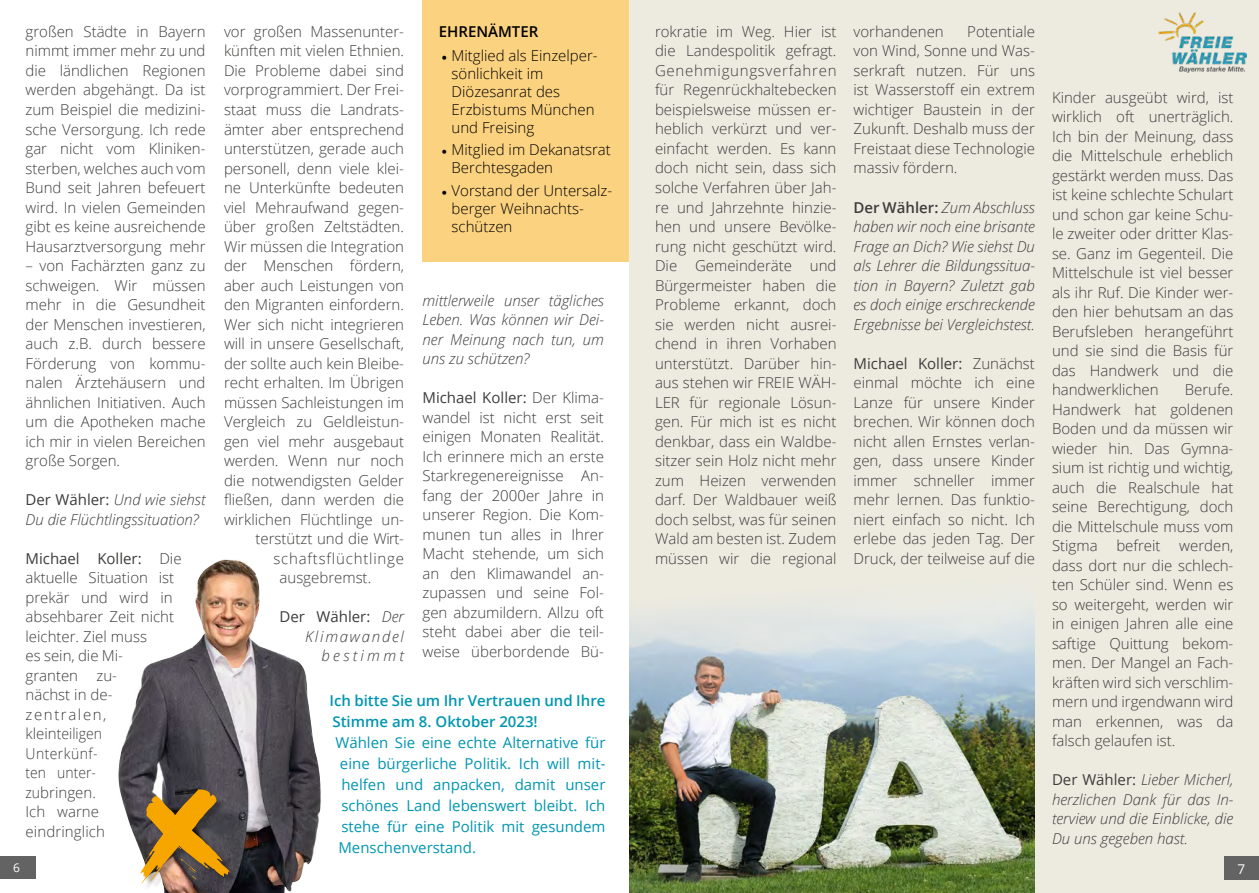
<style>
.page{position:relative;width:1259px;height:893px;background:#fff}
.page>*{position:absolute;margin:0;border:0;box-sizing:border-box;transform-origin:0 0}
.t1{font:300 15px/19.5px "Open Sans";color:#3c3c3b;text-align:justify}
.t2{font:italic 300 15px/19.5px "Open Sans";color:#3c3c3b;text-align:justify}
.t3{font:15px/21px "Open Sans";color:#0096b0;text-align:justify}
.t4{font:300 15px/18px "Open Sans";color:#000}
.t5{font:600 15px/21px "Open Sans";color:#0096b0}
.t6{font:italic 300 15px/19.5px "Open Sans";letter-spacing:.115em;color:#3c3c3b;text-align:right}
.t7{font:300 15px "Open Sans";letter-spacing:.055em;color:#3c3c3b}
.t8{font:600 15px "Open Sans";color:#000}
.t9{font:13.5px "Open Sans";color:#fff}
.t10{font:12px "Open Sans";color:#fff}
.s1{font-weight:400;font-style:normal}
.s2{font-weight:400}
.s3{font-family:"Minion Pro";font-weight:400}
.s4{font-weight:600;font-style:normal}
</style>
<div class="page">
<svg style="left:0;top:856px;width:36px;height:23px"></svg>
<div style="left:629px;top:0;width:630px;height:893px;background:#edebe0"></div>
<img style="left:629px;top:612px;width:406px;height:281px">
<div style="left:422px;top:0;width:207px;height:261px;background:#fbd280"></div>
<img style="left:118px;top:559px;width:203px;height:334px">
<img style="left:1159px;top:13px;width:87px;height:59px">
<div style="left:1224px;top:856px;width:35px;height:24px;background:#646363"></div>
<div style="left:142px;top:790px;width:96px;height:101px;background:#000;opacity:.29"></div>
<svg style="left:134px;top:787px;width:96px;height:98px;background:#9a783d"></svg>
<p class="t1" style="left:26px;top:21px;width:182px">großen Städte in Bayern nimmt immer mehr zu und die ländlichen Regionen werden abgehängt. Da ist zum Beispiel die medizini&shy;sche Versorgung. Ich rede gar nicht vom Kliniken&shy;sterben, welches auch vom Bund seit Jahren befeuert wird. In vielen Gemeinden gibt es keine ausreichende Hausarztversorgung mehr</p>
<p class="t1" style="left:26px;top:255px;width:182px">– von Fachärzten ganz zu schweigen. Wir müssen mehr in die Gesundheit der Menschen investieren, auch z.B. durch bessere Förderung von kommu&shy;nalen Ärztehäusern und ähnlichen Initiativen. Auch um die Apotheken mache ich mir in vielen Bereichen große Sorgen.</p>
<p class="t2" style="left:26px;top:489px;width:181px"><span class="s1">Der Wähler:</span> Und wie siehst<br>Du die Flüchtlingssituation?</p>
<p class="t1" style="left:26px;top:548px;width:158px;text-align:left"><span class="s2">Michael Koller:</span> Die aktuelle Situation ist prekär und wird in absehbarer Zeit nicht leichter. Ziel muss<br>es sein, die Mi-<br>granten zu-<br>nächst in de&shy;zentralen, kleinteiligen<br>Unterkünf-<br>ten unter-<br>zubringen.<br>Ich warne eindringlich</p>
<p class="t10" style="left:13px;top:860px;width:8px">6</p>
<p class="t1" style="left:224px;top:21px;width:182px">vor großen Massenunter-</p>
<p class="t1" style="left:224px;top:41px;width:182px">künften mit vielen Ethnien.</p>
<p class="t1" style="left:224px;top:60px;width:181px">Die Probleme dabei sind</p>
<p class="t1" style="left:224px;top:80px;width:182px">vorprogrammiert. Der Frei-</p>
<p class="t1" style="left:224px;top:99px;width:182px">staat muss die Landrats-</p>
<p class="t1" style="left:224px;top:119px;width:182px">ämter aber entsprechend</p>
<p class="t1" style="left:224px;top:138px;width:182px">unterstützen, gerade auch</p>
<p class="t1" style="left:224px;top:158px;width:181px">personell, denn viele klei-</p>
<p class="t1" style="left:224px;top:177px;width:182px">ne Unterkünfte bedeuten</p>
<p class="t1" style="left:224px;top:197px;width:181px">viel Mehraufwand gegen-</p>
<p class="t1" style="left:224px;top:216px;width:182px">über großen Zeltstädten.</p>
<p class="t1" style="left:224px;top:236px;width:182px">Wir müssen die Integration</p>
<p class="t1" style="left:224px;top:255px;width:182px">der Menschen fördern,</p>
<p class="t1" style="left:224px;top:275px;width:182px">aber auch Leistungen von</p>
<p class="t1" style="left:224px;top:294px;width:182px">den Migranten einfordern.</p>
<p class="t1" style="left:224px;top:314px;width:182px">Wer sich nicht integrieren</p>
<p class="t1" style="left:224px;top:333px;width:182px">will in unsere Gesellschaft,</p>
<p class="t1" style="left:224px;top:353px;width:181px">der sollte auch kein Bleibe-</p>
<p class="t1" style="left:224px;top:372px;width:181px">recht erhalten. Im Übrigen</p>
<p class="t1" style="left:224px;top:392px;width:182px">müssen Sachleistungen im</p>
<p class="t1" style="left:224px;top:411px;width:182px">Vergleich zu Geldleistun-</p>
<p class="t1" style="left:224px;top:431px;width:182px">gen viel mehr ausgebaut</p>
<p class="t1" style="left:224px;top:450px;width:182px">werden. Wenn nur noch</p>
<p class="t1" style="left:224px;top:470px;width:181px">die notwendigsten Gelder</p>
<p class="t1" style="left:224px;top:489px;width:181px">fließen, dann werden die</p>
<p class="t1" style="left:224px;top:509px;width:182px">wirklichen Flüchtlinge un-</p>
<p class="t1" style="left:255px;top:528px;width:150px">terstützt und die Wirt-</p>
<p class="t7" style="left:273px;top:548px;width:132px">schaftsflüchtlinge</p>
<p class="t1" style="left:279px;top:567px;width:93px">ausgebremst.</p>
<p class="t6" style="left:279px;top:606px;width:126px"><span class="s1">Der Wähler:</span> Der<br>Klimawandel bestimmt</p>
<p class="t8" style="left:439px;top:22px;width:101px">EHRENÄMTER</p>
<p class="t4" style="left:451px;top:46px;width:148px;text-indent:-10px"><span class="s3">•</span> Mitglied als Einzelper&shy;sönlichkeit im<br>Diözesanrat des<br>Erzbistums München und Freising</p>
<p class="t4" style="left:451px;top:141px;width:161px;text-indent:-10px"><span class="s3">•</span> Mitglied im Dekanatsrat<br>Berchtesgaden</p>
<p class="t4" style="left:451px;top:181px;width:162px;text-indent:-10px"><span class="s3">•</span> Vorstand der Untersalz&shy;berger Weihnachts&shy;schützen</p>
<p class="t2" style="left:422px;top:290px;width:183px">mittlerweile unser tägliches Leben. Was können wir Dei&shy;ner Meinung nach tun, um uns zu schützen?</p>
<p class="t1" style="left:422px;top:387px;width:183px"><span class="s2">Michael Koller:</span> Der Klima&shy;wandel ist nicht erst seit einigen Monaten Realität.<br>Ich erinnere mich an erste Starkregenereignisse An&shy;fang der 2000er Jahre in unserer Region. Die Kom&shy;munen tun alles in Ihrer Macht stehende, um sich an den Klimawandel an&shy;zupassen und seine Fol&shy;gen abzumildern. Allzu oft steht dabei aber die teil&shy;weise überbordende Bü-</p>
<p class="t5" style="left:329px;top:689px;width:278px">Ich bitte Sie um Ihr Vertrauen und Ihre<br>Stimme am 8. Oktober 2023!</p>
<p class="t3" style="left:335px;top:731px;width:272px">Wählen Sie eine echte Alternative für eine bürgerliche Politik. Ich will mit&shy;helfen und anpacken, damit unser schönes Land lebenswert bleibt. Ich stehe für eine Politik mit gesundem Menschenverstand.</p>
<p class="t1" style="left:655px;top:21px;width:183px">rokratie im Weg. Hier ist die Landespolitik gefragt.<br>Genehmigungsverfahren für Regenrückhaltebecken beispielsweise müssen er&shy;heblich verkürzt und ver&shy;einfacht werden. Es kann doch nicht sein, dass sich solche Verfahren über Jah&shy;re und Jahrzehnte hinzie&shy;hen und unsere Bevölke&shy;rung nicht geschützt wird.<br>Die Gemeinderäte und Bürgermeister haben die Probleme erkannt, doch sie werden nicht ausrei&shy;chend in ihren Vorhaben unterstützt. Darüber hin&shy;aus stehen wir FREIE WÄH-LER für regionale Lösun&shy;gen. Für mich ist es nicht denkbar, dass ein Waldbe&shy;sitzer sein Holz nicht mehr zum Heizen verwenden darf. Der Waldbauer weiß doch selbst, was für seinen Wald am besten ist. Zudem müssen wir die regional</p>
<p class="t1" style="left:853px;top:21px;width:92px">vorhandenen</p>
<p class="t1" style="left:853px;top:21px;width:183px;text-indent:114px">Potentiale von Wind, Sonne und Was&shy;serkraft nutzen. Für uns ist Wasserstoff ein extrem wichtiger Baustein in der Zukunft. Deshalb muss der Freistaat diese Technologie massiv fördern.</p>
<p class="t2" style="left:853px;top:197px;width:183px"><span class="s4">Der Wähler:</span> Zum Abschluss haben wir noch eine brisante Frage an Dich? Wie siehst Du als Lehrer die Bildungssitua&shy;tion in Bayern? Zuletzt gab es doch einige erschreckende Ergebnisse bei Vergleichstest.</p>
<p class="t1" style="left:853px;top:353px;width:183px"><span class="s2">Michael Koller:</span> Zunächst einmal möchte ich eine Lanze für unsere Kinder brechen. Wir können doch nicht allen Ernstes verlan&shy;gen, dass unsere Kinder immer schneller immer mehr lernen. Das funktio&shy;niert einfach so nicht. Ich erlebe das jeden Tag. Der Druck, der teilweise auf die</p>
<p class="t1" style="left:1052px;top:87px;width:183px">Kinder ausgeübt wird, ist wirklich oft unerträglich.<br>Ich bin der Meinung, dass die Mittelschule erheblich gestärkt werden muss. Das ist keine schlechte Schulart und schon gar keine Schu&shy;le zweiter oder dritter Klas&shy;se. Ganz im Gegenteil. Die Mittelschule ist viel besser als ihr Ruf. Die Kinder wer&shy;den hier behutsam an das Berufsleben herangeführt und sie sind die Basis für das Handwerk und die handwerklichen</p>
<p class="t1" style="left:1052px;top:380px;width:183px;text-indent:133px">Berufe.<br>Handwerk hat goldenen Boden und da müssen wir wieder hin. Das Gymna&shy;sium ist richtig und wichtig, auch die Realschule hat seine Berechtigung, doch die Mittelschule muss vom Stigma</p>
<p class="t1" style="left:1052px;top:536px;width:183px;text-indent:64px">befreit werden, dass dort nur die schlech&shy;ten Schüler sind. Wenn es so weitergeht, werden wir in einigen Jahren alle eine saftige Quittung bekom&shy;men. Der Mangel an Fach&shy;kräften wird sich verschlim&shy;mern und irgendwann wird man erkennen, was da falsch gelaufen ist.</p>
<p class="t2" style="left:1052px;top:770px;width:183px"><span class="s1">Der Wähler:</span> Lieber Micherl, herzlichen Dank für das In&shy;terview und die Einblicke, die Du uns gegeben hast.</p>
<p class="t9" style="left:1237px;top:859px;width:9px">7</p>
</div>
